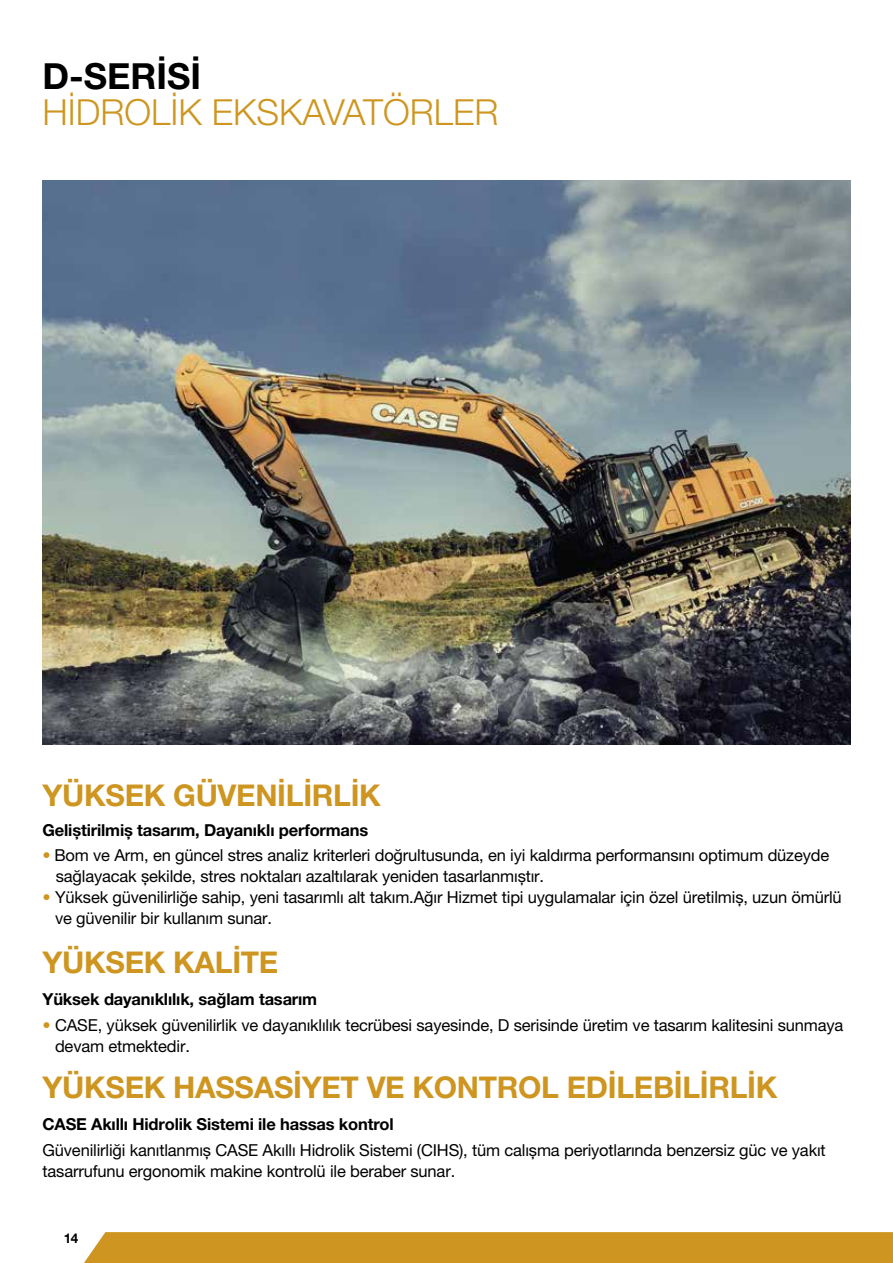
<style>
.page{position:relative;width:893px;height:1263px;background:#fff}
.page>*{position:absolute;margin:0;border:0;box-sizing:border-box;transform-origin:0 0}
.t1{font:300 36px "Helvetica Neue LT Pro";color:#ce9620}
.t2{font:700 36px "Helvetica Neue LT Pro";color:#000}
.t3{font:700 30px "Helvetica Neue LT Pro";letter-spacing:-.01em;color:#ce9620}
.t4{font:16.5px/21px "Helvetica Neue LT Pro";letter-spacing:-.01em;color:#000}
.t5{font:700 16.5px "Helvetica Neue LT Pro";letter-spacing:-.01em;color:#000}
.t6{font:700 13.5px "Helvetica Neue LT Std";color:#000}
.s1{font-family:"Helvetica Neue LT Std";font-stretch:condensed;color:#ce9620}
.s2{color:#ce9620}
</style>
<div class="page">
<div style="left:84px;top:1232px;width:809px;height:31px;background:#ce9620"></div>
<img style="left:43px;top:180px;width:807px;height:564px">
<h1 class="t2" style="left:43px;top:54px;width:160px">D-SERİSİ</h1>
<h1 class="t1" style="left:43px;top:91px;width:457px">HİDROLİK EKSKAVATÖRLER</h1>
<h2 class="t3" style="left:43px;top:776px;width:340px">YÜKSEK GÜVENİLİRLİK</h2>
<p class="t5" style="left:43px;top:820px;width:327px">Geliştirilmiş tasarım, Dayanıklı performans</p>
<p class="t4" style="left:56px;top:845px;width:775px;text-indent:-13px"><span class="s1">•</span> Bom ve Arm, en güncel stres analiz kriterleri doğrultusunda, en iyi kaldırma performansını optimum düzeyde sağlayacak şekilde, stres noktaları azaltılarak yeniden tasarlanmıştır.</p>
<p class="t4" style="left:55px;top:887px;width:788px;text-indent:-13px"><span class="s2">•</span> Yüksek güvenilirliğe sahip, yeni tasarımlı alt takım.Ağır Hizmet tipi uygulamalar için özel üretilmiş, uzun ömürlü ve güvenilir bir kullanım sunar.</p>
<h2 class="t3" style="left:43px;top:944px;width:237px">YÜKSEK KALİTE</h2>
<p class="t5" style="left:43px;top:989px;width:276px">Yüksek dayanıklılık, sağlam tasarım</p>
<p class="t4" style="left:55px;top:1014px;width:790px;text-indent:-13px"><span class="s1">•</span> CASE, yüksek güvenilirlik ve dayanıklılık tecrübesi sayesinde, D serisinde üretim ve tasarım kalitesini sunmaya devam etmektedir.</p>
<h2 class="t3" style="left:43px;top:1068px;width:736px">YÜKSEK HASSASİYET VE KONTROL EDİLEBİLİRLİK</h2>
<p class="t5" style="left:43px;top:1114px;width:353px">CASE Akıllı Hidrolik Sistemi ile hassas kontrol</p>
<p class="t4" style="left:43px;top:1139px;width:785px">Güvenilirliği kanıtlanmış CASE Akıllı Hidrolik Sistemi (CIHS), tüm calışma periyotlarında benzersiz güc ve yakıt tasarrufunu ergonomik makine kontrolü ile beraber sunar.</p>
<p class="t6" style="left:64px;top:1229px;width:16px">14</p>
</div>
